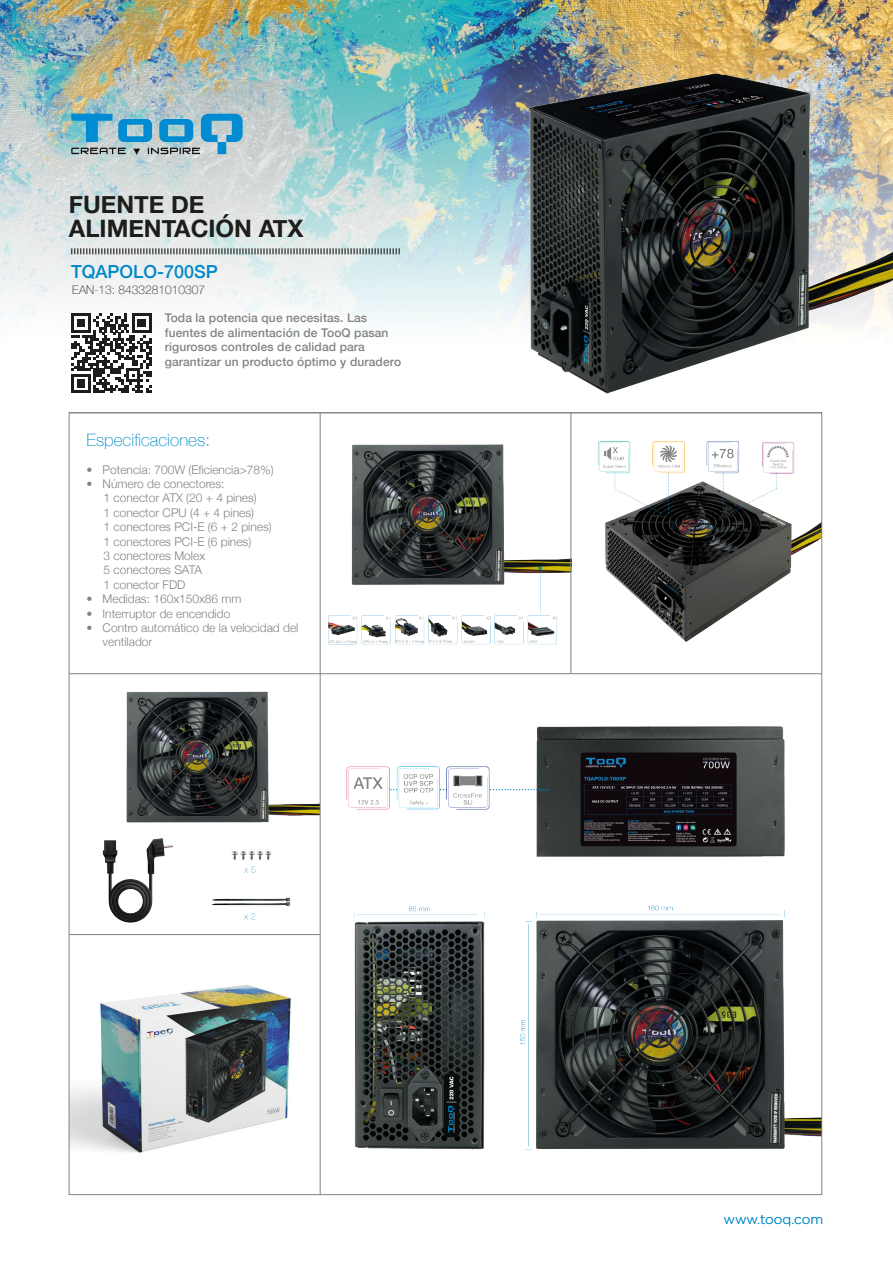
<style>
.page{position:relative;width:893px;height:1263px;background:#fff}
.page>*{position:absolute;margin:0;border:0;box-sizing:border-box;transform-origin:0 0}
.t1{font:700 24px "Helvetica Neue";color:#1d1d1b}
.t2{font:500 18px "Helvetica Neue";color:#0089cb}
.t3{font:100 17.1px "Helvetica Neue";color:#0089cb}
.t4{font:300 13.5px "Gotham";letter-spacing:-.01em;color:#0089cb}
.t5{font:300 12px/14.4px "Helvetica Neue";color:#838382}
.t6{font:500 12px/14.4px "Helvetica Neue";letter-spacing:.01em;color:#838382}
.t7{font:100 12px "Helvetica Neue";color:#1d1d1b}
</style>
<div class="page">
<img style="left:0;top:0;width:893px;height:440px">
<svg style="left:71px;top:114px;width:172px;height:41px"></svg>
<svg style="left:71px;top:248px;width:329px;height:6px"></svg>
<img style="left:321px;top:414px;width:250px;height:259px">
<img style="left:572px;top:414px;width:248px;height:228px">
<img style="left:71px;top:674px;width:749px;height:519px">
<img style="left:468px;top:54px;width:425px;height:349px">
<hr style="left:571px;top:412px;width:1px;height:262px;background:#838382">
<hr style="left:320px;top:413px;width:1px;height:782px;background:#838382">
<hr style="left:69px;top:413px;width:753px;height:1px;background:#838382">
<hr style="left:69px;top:673px;width:753px;height:1px;background:#838382">
<hr style="left:69px;top:934px;width:251px;height:1px;background:#838382">
<svg style="left:71px;top:313px;width:80px;height:80px"></svg>
<p class="t1" style="left:69px;top:185px;width:137px">FUENTE DE</p>
<p class="t1" style="left:69px;top:209px;width:236px">ALIMENTACIÓN ATX</p>
<p class="t2" style="left:71px;top:257px;width:148px">TQAPOLO-700SP</p>
<p class="t7" style="left:72px;top:280px;width:134px">EAN-13: 8433281010307</p>
<p class="t6" style="left:165px;top:310px;width:238px">Toda la potencia que necesitas. Las fuentes de alimentación de TooQ pasan rigurosos controles de calidad para garantizar un producto óptimo y duradero</p>
<p class="t3" style="left:86px;top:427px;width:125px">Especificaciones:</p>
<p class="t5" style="left:86px;top:461px;width:189px">• Potencia: 700W (Eficiencia&gt;78%)</p>
<p class="t5" style="left:86px;top:476px;width:140px">• Número de conectores:</p>
<p class="t5" style="left:103px;top:490px;width:155px">1 conector ATX (20 + 4 pines)</p>
<p class="t5" style="left:103px;top:504px;width:152px">1 conector CPU (4 + 4 pines)</p>
<p class="t5" style="left:103px;top:519px;width:170px">1 conectores PCI-E (6 + 2 pines)</p>
<p class="t5" style="left:103px;top:533px;width:149px">1 conectores PCI-E (6 pines)</p>
<p class="t5" style="left:103px;top:548px;width:103px">3 conectores Molex</p>
<p class="t5" style="left:103px;top:562px;width:100px">5 conectores SATA</p>
<p class="t5" style="left:103px;top:576px;width:84px">1 conector FDD</p>
<p class="t5" style="left:86px;top:591px;width:157px">• Medidas: 160x150x86 mm</p>
<p class="t5" style="left:86px;top:605px;width:145px">• Interruptor de encendido</p>
<p class="t5" style="left:103px;top:620px;width:197px;text-indent:-16px">• Contro automático de la velocidad del ventilador</p>
<p class="t4" style="left:724px;top:1211px;width:101px">www.tooq.com</p>
</div>
